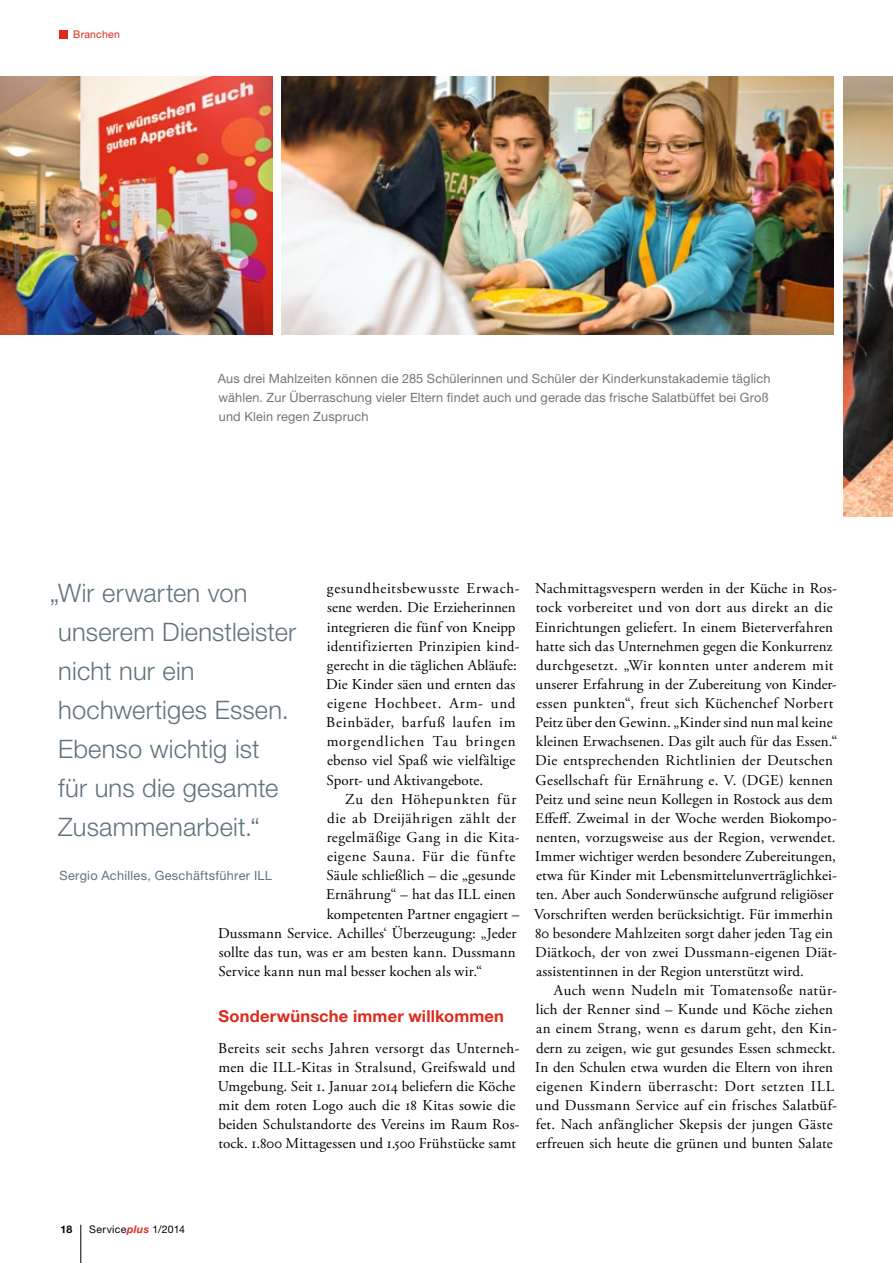
<style>
.page{position:relative;width:893px;height:1263px;background:#fff}
.page>*{position:absolute;margin:0;border:0;box-sizing:border-box;transform-origin:0 0}
.Quote_DE{font:300 25.5px/39px "Helvetica Neue LT Pro";letter-spacing:.005em;color:#60747e}
._07_Subline_DE{font:700 16.5px "Helvetica Neue LT Pro";letter-spacing:.01em;color:#dd2a1b}
._08_Fließtext_o__E{font:15px/19.2px "Adobe Garamond Pro";letter-spacing:.015em;color:#000}
._06_Fließtext_m__E{font:15px/19.2px "Adobe Garamond Pro";letter-spacing:.02em;color:#000}
._06_Fließtext_m__E-2{font:15px "Adobe Garamond Pro";letter-spacing:.04em;color:#000}
._06_Fließtext_m__E-3{font:15px "Adobe Garamond Pro";color:#000}
._09_Bildunterschrift{font:12.75px/19.2px "Helvetica Neue LT Pro";letter-spacing:.01em;color:#757574}
.Quote_Name_DE{font:12.75px "Helvetica Neue LT Pro";letter-spacing:.02em;color:#60747e}
.t1{font:10.5px "Helvetica Neue LT Pro";letter-spacing:.035em;color:#000}
.Rubrik_linksbündig{font:10.5px "Helvetica Neue LT Pro";letter-spacing:.02em;color:#dd2a1b}
.t2{font:700 10.5px "Helvetica Neue LT Pro";color:#000}
.s1{font-weight:700;font-style:italic;color:#dd2a1b}
</style>
<div class="page">
<img style="left:0;top:77px;width:272px;height:258px">
<img style="left:843px;top:77px;width:50px;height:440px">
<img style="left:282px;top:77px;width:551px;height:258px">
<hr style="left:81px;top:1225px;width:1px;height:38px;background:#000">
<div style="left:60px;top:30px;width:8px;height:8px;background:#dd2a1b"></div>
<p class="Rubrik_linksbündig" style="left:73px;top:28px;width:48px">Branchen</p>
<p class="_09_Bildunterschrift" style="left:218px;top:368px;width:554px">Aus drei Mahlzeiten können die 285 Schülerinnen und Schüler der Kinderkunstakademie täglich wählen. Zur Überraschung vieler Eltern findet auch und gerade das frische Salatbüffet bei Groß und Klein regen Zuspruch</p>
<p class="_06_Fließtext_m__E" style="left:326px;top:579px;width:195px">gesundheitsbewusste Erwach&shy;sene werden. Die Erzieherinnen integrieren die fünf von Kneipp identifizierten Prinzipien kind&shy;gerecht in die täglichen Abläufe:<br>Die Kinder säen und ernten das eigene Hochbeet. Arm- und<br>Beinbäder, barfuß laufen im morgendlichen Tau bringen ebenso viel Spaß wie vielfältige<br>Sport- und Aktivangebote.</p>
<p class="_06_Fließtext_m__E-2" style="left:345px;top:790px;width:173px">Zu den Höhepunkten für</p>
<p class="_06_Fließtext_m__E-2" style="left:327px;top:809px;width:191px">die ab Dreijährigen zählt der</p>
<p class="_06_Fließtext_m__E" style="left:327px;top:828px;width:193px">regelmäßige Gang in die Kita-</p>
<p class="_06_Fließtext_m__E-2" style="left:327px;top:847px;width:190px">eigene Sauna. Für die fünfte</p>
<p class="_06_Fließtext_m__E" style="left:327px;top:866px;width:190px">Säule schließlich – die „gesunde</p>
<p class="_06_Fließtext_m__E" style="left:326px;top:885px;width:191px">Ernährung“ – hat das ILL einen</p>
<p class="_06_Fließtext_m__E-3" style="left:327px;top:905px;width:194px">kompetenten Partner engagiert –</p>
<p class="_06_Fließtext_m__E" style="left:218px;top:924px;width:300px">Dussmann Service. Achilles‘ Überzeugung: „Jeder</p>
<p class="_06_Fließtext_m__E" style="left:219px;top:943px;width:298px">sollte das tun, was er am besten kann. Dussmann</p>
<p class="_06_Fließtext_m__E" style="left:218px;top:962px;width:265px">Service kann nun mal besser kochen als wir.“</p>
<p class="_07_Subline_DE" style="left:219px;top:1005px;width:287px">Sonderwünsche immer willkommen</p>
<p class="_08_Fließtext_o__E" style="left:218px;top:1039px;width:303px">Bereits seit sechs Jahren versorgt das Unterneh&shy;men die ILL-Kitas in Stralsund, Greifswald und Umgebung. Seit 1. Januar 2014 beliefern die Köche mit dem roten Logo auch die 18 Kitas sowie die beiden Schulstandorte des Vereins im Raum Ros&shy;tock. 1.800 Mittagessen und 1.500 Frühstücke samt</p>
<p class="Quote_DE" style="left:58px;top:573px;width:239px;text-indent:-8px">„Wir erwarten von unserem Dienstleister nicht nur ein hochwertiges Essen.<br>Ebenso wichtig ist<br>für uns die gesamte<br>Zusammenarbeit.“</p>
<p class="Quote_Name_DE" style="left:59px;top:868px;width:214px">Sergio Achilles, Geschäftsführer ILL</p>
<p class="_08_Fließtext_o__E" style="left:534px;top:579px;width:305px">Nachmittagsvespern werden in der Küche in Ros&shy;tock vorbereitet und von dort aus direkt an die Einrichtungen geliefert. In einem Bieterverfahren hatte sich das Unternehmen gegen die Konkurrenz durchgesetzt. „Wir konnten unter anderem mit unserer Erfahrung in der Zubereitung von Kinder&shy;essen punkten“, freut sich Küchenchef Norbert Peitz über den Gewinn. „Kinder sind nun mal keine kleinen Erwachsenen. Das gilt auch für das Essen.“ Die entsprechenden Richtlinien der Deutschen Gesellschaft für Ernährung e. V. (DGE) kennen Peitz und seine neun Kollegen in Rostock aus dem Effeff. Zweimal in der Woche werden Biokompo&shy;nenten, vorzugsweise aus der Region, verwendet.<br>Immer wichtiger werden besondere Zubereitungen, etwa für Kinder mit Lebensmittelunverträglichkei&shy;ten. Aber auch Sonderwünsche aufgrund religiöser Vorschriften werden berücksichtigt. Für immerhin 80 besondere Mahlzeiten sorgt daher jeden Tag ein Diätkoch, der von zwei Dussmann-eigenen Diät&shy;assistentinnen in der Region unterstützt wird.</p>
<p class="_06_Fließtext_m__E" style="left:535px;top:981px;width:303px;text-indent:19px">Auch wenn Nudeln mit Tomatensoße natür&shy;lich der Renner sind – Kunde und Köche ziehen an einem Strang, wenn es darum geht, den Kin&shy;dern zu zeigen, wie gut gesundes Essen schmeckt.<br>In den Schulen etwa wurden die Eltern von ihren eigenen Kindern überrascht: Dort setzten ILL und Dussmann Service auf ein frisches Salatbüf&shy;fet. Nach anfänglicher Skepsis der jungen Gäste erfreuen sich heute die grünen und bunten Salate</p>
<p class="t2" style="left:61px;top:1223px;width:13px">18</p>
<p class="t1" style="left:89px;top:1223px;width:97px">Service<span class="s1">plus</span> 1/2014</p>
</div>
